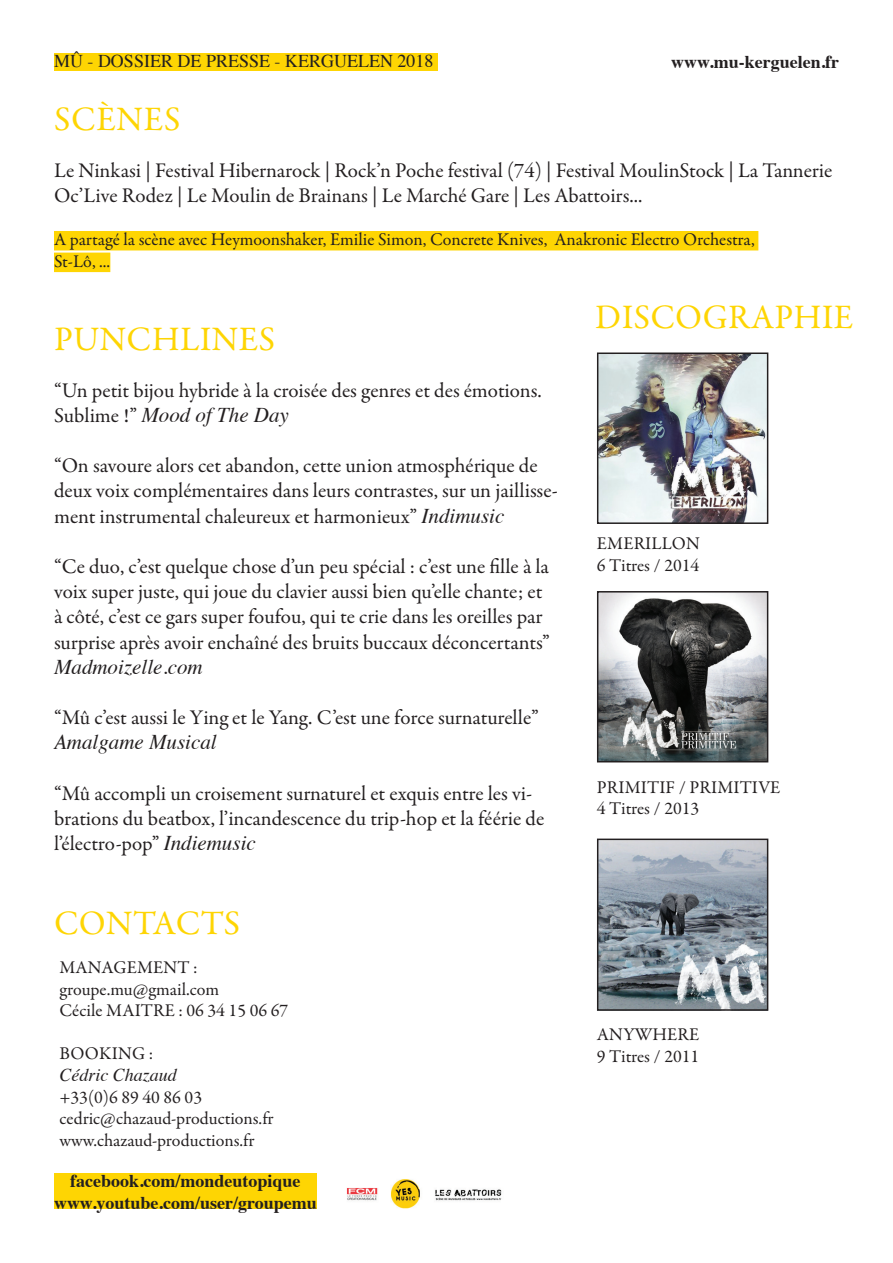
<style>
.page{position:relative;width:893px;height:1263px;background:#fff}
.page>*{position:absolute;margin:0;border:0;box-sizing:border-box;transform-origin:0 0}
.t1{font:34.5px "Garamond Premr Pro";letter-spacing:.01em;color:#fed503}
.t2{font:21px/25.2px "Garamond Premr Pro";color:#231f20}
.t3{font:18px "Garamond Premr Pro";color:#231f20}
.t4{font:700 18px "Times";color:#231f20}
.t5{font:18px "Times";color:#231f20}
.t6{font:italic 18px "Times";color:#231f20}
.s1{font-family:"Times";font-style:italic}
</style>
<div class="page">
<div style="left:54px;top:53px;width:384px;height:18px;background:#fed503"></div>
<img style="left:600px;top:355px;width:165px;height:166px">
<div style="left:597px;top:352px;width:171px;height:172px;border:2px solid #231f20"></div>
<img style="left:600px;top:594px;width:165px;height:165px">
<div style="left:597px;top:591px;width:171px;height:171px;border:2px solid #231f20"></div>
<img style="left:600px;top:841px;width:165px;height:167px">
<div style="left:597px;top:838px;width:171px;height:173px;border:2px solid #231f20"></div>
<div style="left:54px;top:231px;width:704px;height:19px;background:#fed503"></div>
<div style="left:54px;top:253px;width:56px;height:19px;background:#fed503"></div>
<div style="left:54px;top:1174px;width:263px;height:35px;background:#fed503"></div>
<img style="left:346px;top:1179px;width:156px;height:30px">
<p class="t5" style="left:54px;top:44px;width:381px">MÛ - DOSSIER DE PRESSE - KERGUELEN 2018</p>
<p class="t4" style="left:671px;top:44px;width:169px">www.mu-kerguelen.fr</p>
<p class="t1" style="left:54px;top:98px;width:84px">Scènes</p>
<p class="t2" style="left:54px;top:158px;width:780px">Le Ninkasi | Festival Hibernarock | Rock’n Poche festival (74) | Festival MoulinStock | La Tannerie<br>Oc’Live Rodez | Le Moulin de Brainans | Le Marché Gare | Les Abattoirs...</p>
<p class="t3" style="left:54px;top:229px;width:702px">A partagé la scène avec Heymoonshaker, Emilie Simon, Concrete Knives, Anakronic Electro Orchestra,</p>
<p class="t3" style="left:54px;top:250px;width:58px">St-Lô, ...</p>
<p class="t1" style="left:54px;top:318px;width:222px">PUNCHLINES</p>
<p class="t2" style="left:54px;top:378px;width:489px">“Un petit bijou hybride à la croisée des genres et des émotions.<br>Sublime !” <span class="s1">Mood of The Day</span></p>
<p class="t2" style="left:54px;top:453px;width:505px">“On savoure alors cet abandon, cette union atmosphérique de deux voix complémentaires dans leurs contrastes, sur un jaillisse&shy;ment instrumental chaleureux et harmonieux” <span class="s1">Indimusic</span></p>
<p class="t2" style="left:54px;top:554px;width:497px">“Ce duo, c’est quelque chose d’un peu spécial : c’est une fille à la voix super juste, qui joue du clavier aussi bien qu’elle chante; et à côté, c’est ce gars super foufou, qui te crie dans les oreilles par surprise après avoir enchaîné des bruits buccaux déconcertants” <span class="s1">Madmoizelle.com</span></p>
<p class="t2" style="left:54px;top:705px;width:486px">“Mû c’est aussi le Ying et le Yang. C’est une force surnaturelle”<br><span class="s1">Amalgame Musical</span></p>
<p class="t2" style="left:54px;top:781px;width:492px">“Mû accompli un croisement surnaturel et exquis entre les vi&shy;brations du beatbox, l’incandescence du trip-hop et la féérie de l’électro-pop” <span class="s1">Indiemusic</span></p>
<p class="t1" style="left:54px;top:902px;width:188px">CONTACTS</p>
<p class="t3" style="left:59px;top:956px;width:140px">MANAGEMENT :</p>
<p class="t3" style="left:59px;top:978px;width:161px">groupe.mu@gmail.com</p>
<p class="t3" style="left:59px;top:1000px;width:230px">Cécile MAITRE : 06 34 15 06 67</p>
<p class="t3" style="left:59px;top:1043px;width:95px">BOOKING :</p>
<p class="t6" style="left:59px;top:1059px;width:119px">Cédric Chazaud</p>
<p class="t3" style="left:59px;top:1086px;width:144px">+33(0)6 89 40 86 03</p>
<p class="t3" style="left:59px;top:1108px;width:216px">cedric@chazaud-productions.fr</p>
<p class="t3" style="left:59px;top:1129px;width:197px">www.chazaud-productions.fr</p>
<p class="t4" style="left:70px;top:1164px;width:232px">facebook.com/mondeutopique</p>
<p class="t4" style="left:54px;top:1185px;width:264px">www.youtube.com/user/groupemu</p>
<p class="t1" style="left:595px;top:296px;width:260px">DISCOGRAPHIE</p>
<p class="t3" style="left:597px;top:533px;width:105px">EMERILLON</p>
<p class="t3" style="left:597px;top:554px;width:104px">6 Titres / 2014</p>
<p class="t3" style="left:597px;top:776px;width:185px">PRIMITIF / PRIMITIVE</p>
<p class="t3" style="left:597px;top:797px;width:104px">4 Titres / 2013</p>
<p class="t3" style="left:597px;top:1023px;width:104px">ANYWHERE</p>
<p class="t3" style="left:597px;top:1045px;width:104px">9 Titres / 2011</p>
</div>
